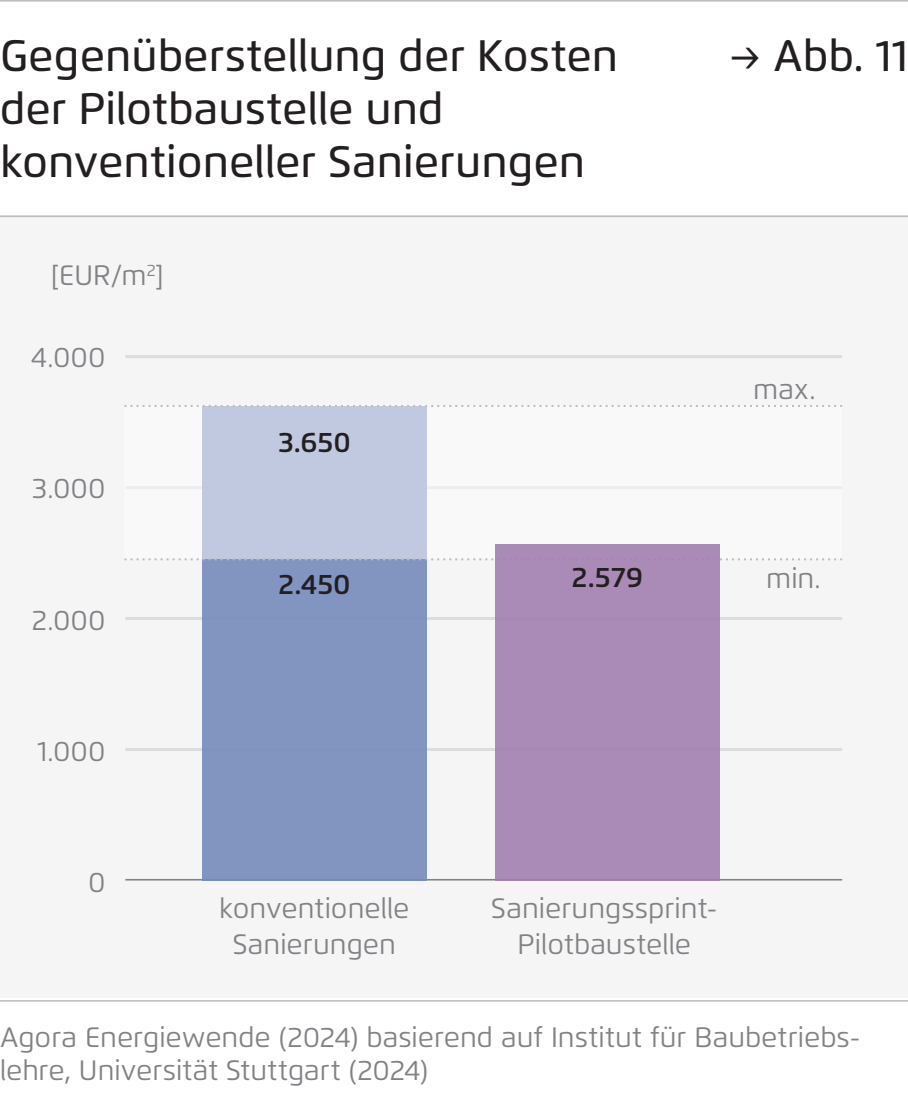
<style>
.page{position:relative;width:908px;height:1114px;background:#fff}
.page>*{position:absolute;margin:0;border:0;box-sizing:border-box;transform-origin:0 0}
.t1{font:500 44px/52.8px "Flexo";color:#231f20}
.t2{font:28px/36px "Flexo";color:#808285;text-align:center}
.t3{font:600 28px "Flexo";color:#231f20}
.s1{font-weight:400}
</style>
<div class="page">
<div style="left:0;top:215px;width:907px;height:783px;background:#f5f5f6"></div>
<hr style="left:0;top:0;width:907px;height:2px;background:#bcbdc0">
<hr style="left:0;top:1000px;width:907px;height:1px;background:#bcbdc0">
<hr style="left:0;top:215px;width:907px;height:2px;background:#bcbdc0">
<hr style="left:125px;top:879px;width:716px;height:1px;background:#808285">
<hr style="left:125px;top:617px;width:716px;height:3px;background:#dcdddf">
<hr style="left:125px;top:748px;width:716px;height:3px;background:#dcdddf">
<hr style="left:125px;top:355px;width:716px;height:3px;background:#dcdddf">
<div style="left:202px;top:406px;width:224px;height:474px;background:#8295c1"></div>
<svg style="left:202px;top:407px;width:518px;height:151px"></svg>
<svg style="left:124px;top:558px;width:717px;height:2px"></svg>
<svg style="left:124px;top:405px;width:717px;height:2px"></svg>
<div style="left:494px;top:544px;width:225px;height:336px;background:#aa8ab6"></div>
<h1 class="t1" style="left:0;top:29px;width:619px">Gegenüberstellung der Kosten der Pilotbaustelle und konventioneller Sanierungen</h1>
<h1 class="t1" style="left:729px;top:29px;width:179px"><span class="s1">→</span> Abb. 11</h1>
<p class="t2" style="left:51px;top:257px;width:114px">[EUR/m<sup>2</sup>]</p>
<p class="t2" style="left:31px;top:339px;width:76px">4.000</p>
<p class="t2" style="left:32px;top:470px;width:75px">3.000</p>
<p class="t2" style="left:32px;top:601px;width:75px">2.000</p>
<p class="t2" style="left:37px;top:733px;width:70px">1.000</p>
<p class="t2" style="left:88px;top:864px;width:19px">0</p>
<p class="t3" style="left:278px;top:425px;width:74px">3.650</p>
<p class="t3" style="left:278px;top:567px;width:74px">2.450</p>
<p class="t3" style="left:571px;top:560px;width:73px">2.579</p>
<p class="t2" style="left:752px;top:371px;width:64px">max.</p>
<p class="t2" style="left:765px;top:560px;width:56px">min.</p>
<p class="t2" style="left:219px;top:890px;width:192px">konventionelle<br>Sanierungen</p>
<p class="t2" style="left:491px;top:890px;width:228px">Sanierungssprint-<br>Pilotbaustelle</p>
<p class="t2" style="left:0;top:1019px;width:861px;line-height:33.6px;text-align:left">Agora Energiewende (2024) basierend auf Institut für Baubetriebs&shy;lehre, Universität Stuttgart (2024)</p>
</div>
